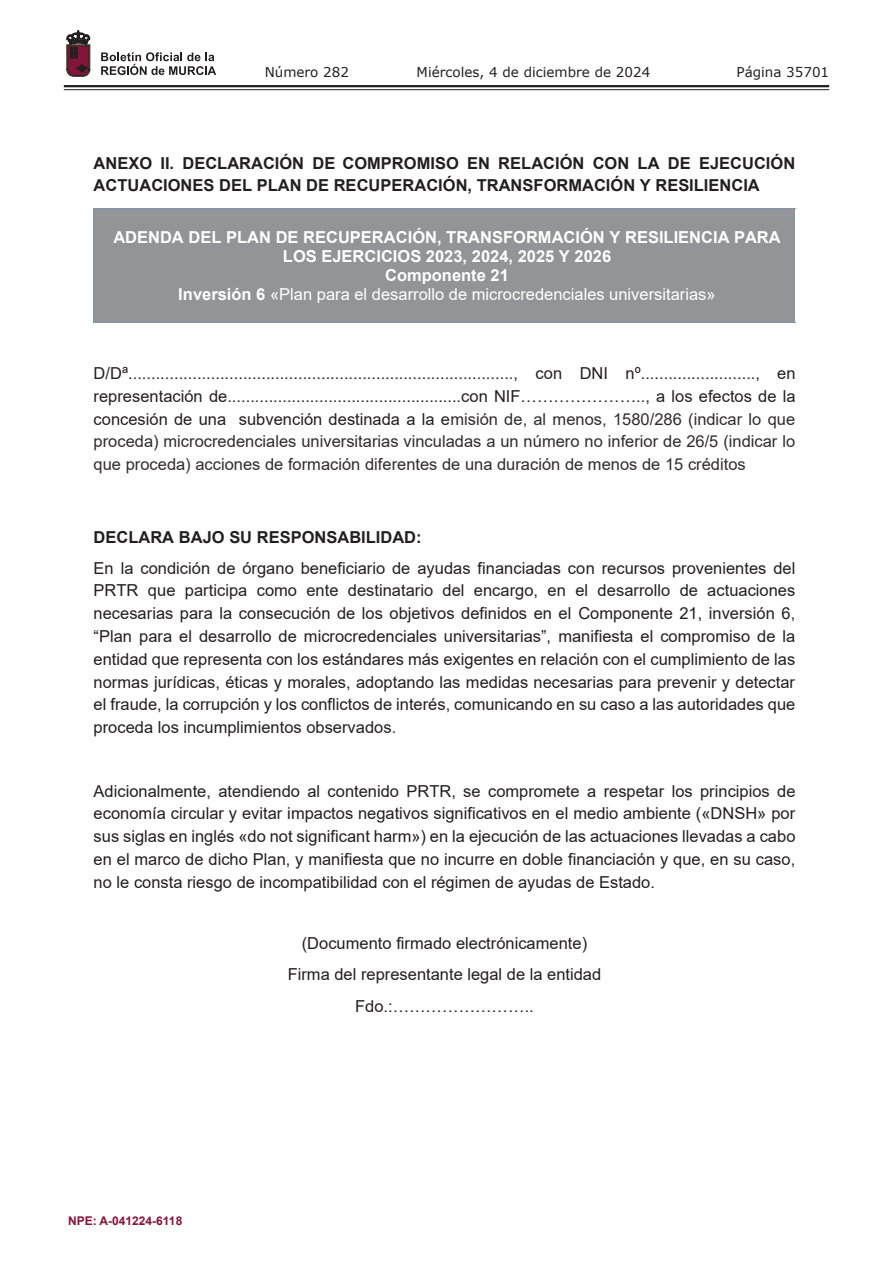
<style>
.page{position:relative;width:893px;height:1263px;background:#fff}
.page>*{position:absolute;margin:0;border:0;box-sizing:border-box;transform-origin:0 0}
.t1{font:16.5px/22.8px "Arial";color:#231f20;text-align:justify}
.t2{font:700 16.5px/18.9px "Arial";color:#fff;text-align:center}
.t3{font:700 16.5px/22.8px "Arial";color:#231f20}
.t4{font:13.5px "Verdana";color:#231f20}
.t5{font:700 12px "Arial";color:#83143a}
.s1{font-weight:400}
.s2{color:#302c2e}
</style>
<div class="page">
<hr style="left:64px;top:85px;width:765px;height:2px;background:#231f20">
<hr style="left:64px;top:89px;width:765px;height:1px;background:#231f20">
<svg style="left:101px;top:52px;width:115px;height:23px"></svg>
<svg style="left:67px;top:31px;width:23px;height:45px"></svg>
<div style="left:94px;top:208px;width:701px;height:114px;background:#929497"></div>
<hr style="left:94px;top:208px;width:701px;height:1px;background:#8095b0">
<hr style="left:94px;top:208px;width:1px;height:115px;background:#8095b0">
<hr style="left:94px;top:322px;width:701px;height:1px;background:#8095b0">
<p class="t4" style="left:265px;top:62px;width:86px">Número 282</p>
<p class="t4" style="left:417px;top:62px;width:235px">Miércoles, 4 de diciembre de 2024</p>
<p class="t4" style="left:736px;top:62px;width:94px">Página 35701</p>
<p class="t3" style="left:94px;top:151px;width:703px">ANEXO II. DECLARACIÓN DE COMPROMISO EN RELACIÓN CON LA DE EJECUCIÓN<br>ACTUACIONES DEL PLAN DE RECUPERACIÓN, TRANSFORMACIÓN Y RESILIENCIA</p>
<p class="t2" style="left:113px;top:228px;width:669px">ADENDA DEL PLAN DE RECUPERACIÓN, TRANSFORMACIÓN Y RESILIENCIA PARA LOS EJERCICIOS 2023, 2024, 2025 Y 2026<br>Componente 21<br>Inversión 6 <span class="s1">«Plan para el desarrollo de microcredenciales universitarias»</span></p>
<p class="t1" style="left:94px;top:362px;width:703px">D/Dª...................................................................................., con DNI nº........................., en representación de...................................................con NIF………………….., a los efectos de la concesión de una subvención destinada a la e<span class="s2">misión de, al menos, 1580/286 (indicar lo que proceda) microcredenciales universitarias vinculadas a un número no inferior de 26/5 (indicar lo que proceda) acciones de formación diferentes de una duración de menos de 15 créditos</span></p>
<p class="t3" style="left:94px;top:526px;width:329px">DECLARA BAJO SU RESPONSABILIDAD:</p>
<p class="t1" style="left:94px;top:556px;width:703px">En la condición de órgano beneficiario de ayudas financiadas con recursos provenientes del PRTR que participa como ente destinatario del encargo, en el desarrollo de actuaciones necesarias para la consecución de los objetivos definidos en el Componente 21, inversión 6, “Plan para el desarrollo de microcredenciales universitarias”, manifiesta el compromiso de la entidad que representa con los estándares más exigentes en relación con el cumplimiento de las normas jurídicas, éticas y morales, adoptando las medidas necesarias para prevenir y detectar el fraude, la corrupción y los conflictos de interés, comunicando en su caso a las autoridades que proceda los incumplimientos observados.</p>
<p class="t1" style="left:94px;top:779px;width:703px">Adicionalmente, atendiendo al contenido PRTR, se compromete a respetar los principios de economía circular y evitar impactos negativos significativos en el medio ambiente («DNSH» por sus siglas en inglés «do not significant harm») en la ejecución de las actuaciones llevadas a cabo en el marco de dicho Plan, y manifiesta que no incurre en doble financiación y que, en su caso, no le consta riesgo de incompatibilidad con el régimen de ayudas de Estado.</p>
<p class="t5" style="left:68px;top:1212px;width:116px">NPE: A-041224-6118</p>
<p class="t1" style="left:288px;top:927px;width:315px;line-height:31.8px;text-align:center">(Documento firmado electrónicamente)<br>Firma del representante legal de la entidad<br>Fdo.:……………………..</p>
</div>
